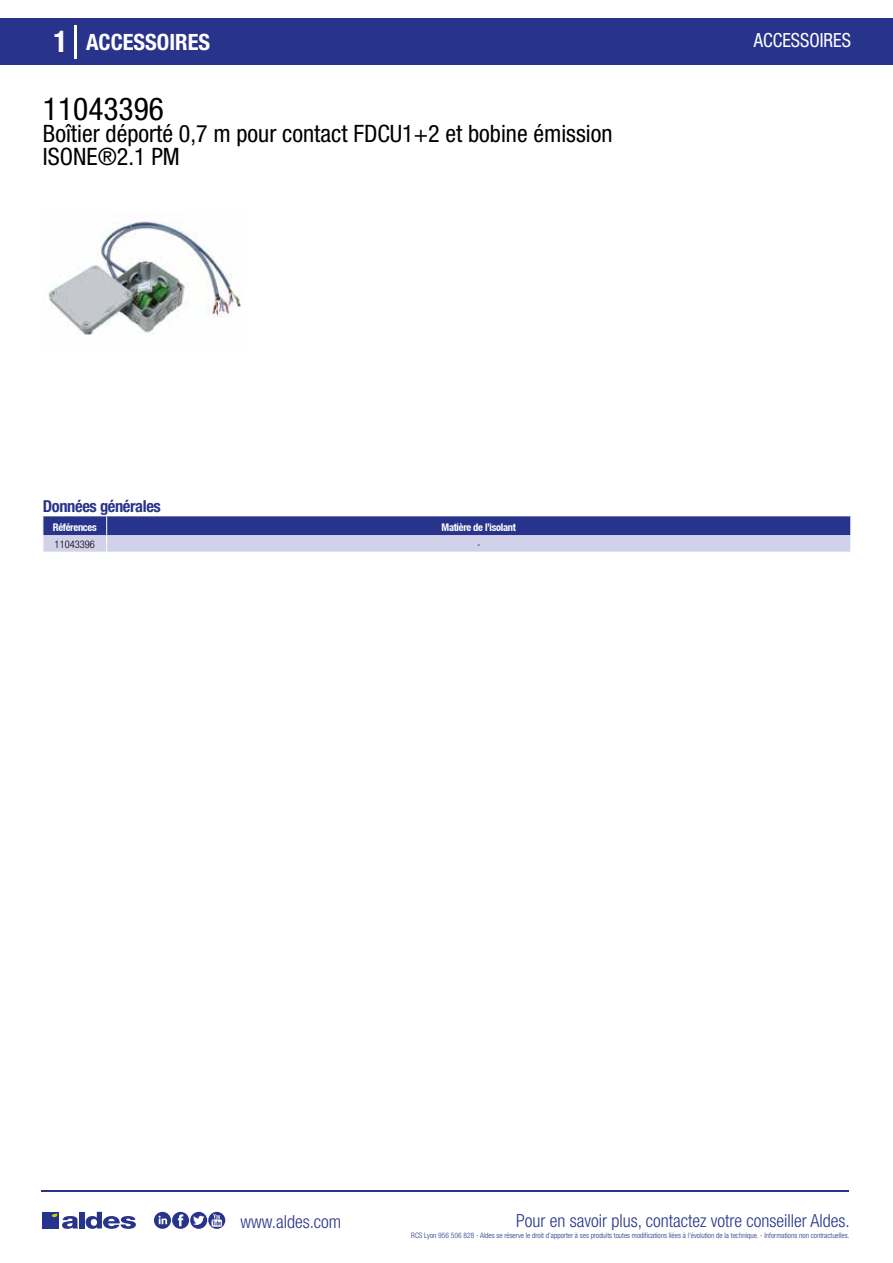
<style>
.page{position:relative;width:893px;height:1263px;background:#fff}
.page>*{position:absolute;margin:0;border:0;box-sizing:border-box;transform-origin:0 0}
.t1{font:condensed 31.5px "Helvetica Neue LT Std";color:#000}
.t2{font:condensed 24px/22.5px "Helvetica Neue LT Std";color:#000}
.t3{font:700 condensed 22.5px "Helvetica Neue LT Std";color:#fff}
.t4{font:condensed 19.5px "Helvetica Neue LT Std";color:#fff;scale:.95 1}
.t5{font:300 condensed 18px "Helvetica Neue";color:#28348b}
.t6{font:700 condensed 16.5px "Helvetica Neue LT Std";letter-spacing:-.025em;color:#28348b}
.t7{font:700 condensed 10.5px "Helvetica Neue";letter-spacing:-.03em;color:#fff}
.t8{font:300 condensed 10.5px "Helvetica Neue";color:#000}
.t9{font:300 condensed 7.5px "Helvetica Neue";color:#28348b}
.s1{font-size:30px}
</style>
<div class="page">
<div style="left:0;top:18px;width:893px;height:46px;background:#28348b"></div>
<hr style="left:74px;top:25px;width:2px;height:33px;background:#fff">
<img style="left:48px;top:221px;width:193px;height:114px">
<svg style="left:43px;top:516px;width:808px;height:36px;background:#7b80b9"></svg>
<hr style="left:41px;top:1190px;width:808px;height:1px;background:#28348b">
<svg style="left:154px;top:1212px;width:71px;height:17px"></svg>
<div style="left:42px;top:1212px;width:17px;height:16px;background:#28348b"></div>
<div style="left:79px;top:1212px;width:5px;height:16px;background:#28348b"></div>
<svg style="left:86px;top:1212px;width:50px;height:17px"></svg>
<svg style="left:52px;top:1213px;width:26px;height:16px"></svg>
<h3 class="t3" style="left:54px;top:28px;width:158px"><span class="s1">1</span> ACCESSOIRES</h3>
<h3 class="t4" style="left:754px;top:29px;width:104px">ACCESSOIRES</h3>
<h1 class="t1" style="left:43px;top:91px;width:122px">11043396</h1>
<h2 class="t2" style="left:43px;top:123px;width:571px">Boîtier déporté 0,7 m pour contact FDCU1+2 et bobine émission<br>ISONE®2.1 PM</h2>
<h3 class="t6" style="left:43px;top:496px;width:119px">Données générales</h3>
<h3 class="t7" style="left:53px;top:521px;width:45px">Références</h3>
<h3 class="t7" style="left:442px;top:521px;width:76px">Matière de l’isolant</h3>
<h3 class="t8" style="left:55px;top:538px;width:42px">11043396</h3>
<h3 class="t8" style="left:477px;top:538px;width:5px">-</h3>
<h3 class="t5" style="left:240px;top:1211px;width:102px">www.aldes.com</h3>
<h3 class="t5" style="left:516px;top:1211px;width:335px">Pour en savoir plus, contactez votre conseiller Aldes.</h3>
<p class="t9" style="left:411px;top:1230px;width:440px">RCS Lyon 956 506 828 - Aldes se réserve le droit d’apporter à ses produits toutes modifications liées à l’évolution de la technique. - Informations non contractuelles.</p>
</div>
